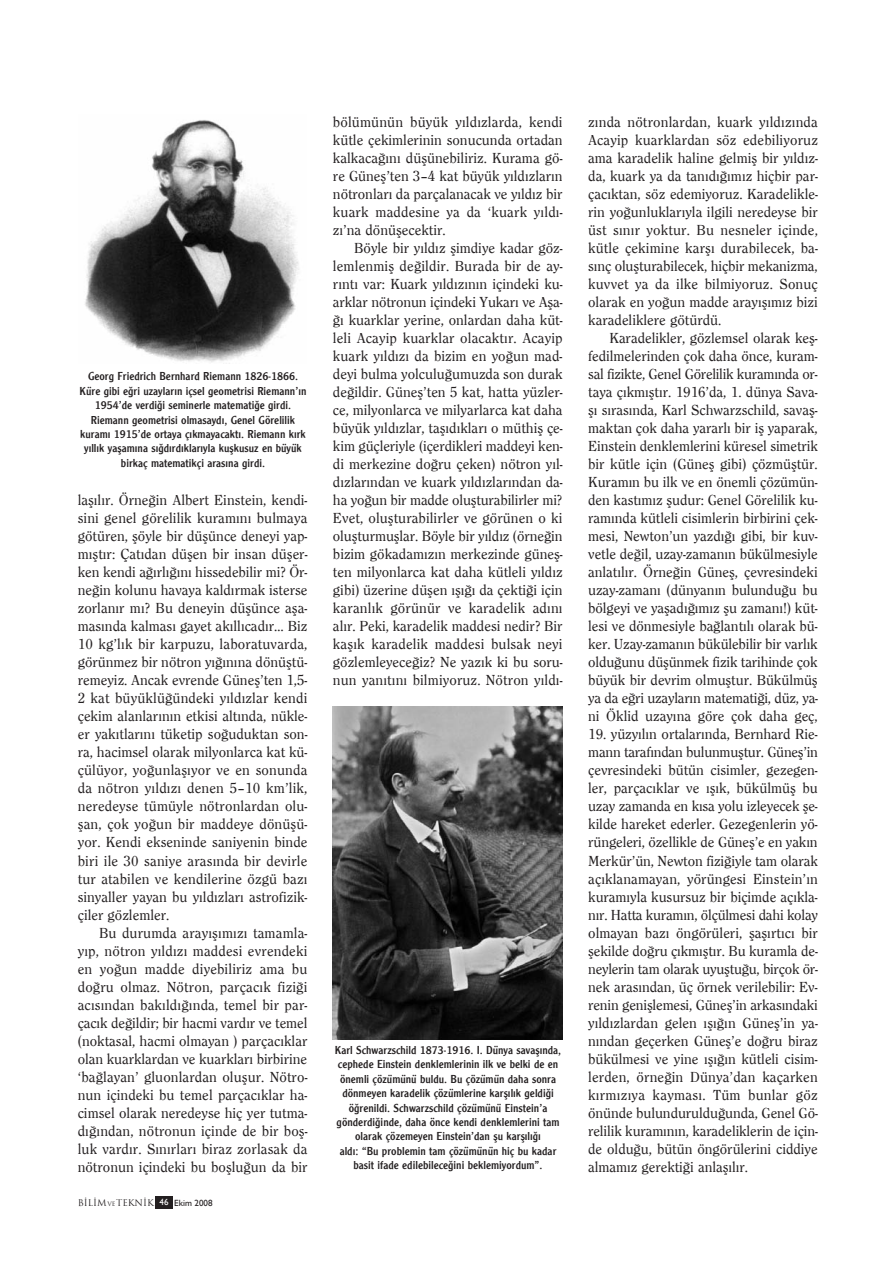
<style>
.page{position:relative;width:894px;height:1263px;background:#fff}
.page>*{position:absolute;margin:0;border:0;box-sizing:border-box;transform-origin:0 0}
.t1{font:500 15px/18px "Clearface";color:#231f20;text-align:justify}
.t2{font:12px/14.4px "Clearface Gothic";color:#231f20;text-align:center}
.t3{font:500 9px "Trajan";color:#231f20}
.s1{font-size:6px}
.s2{font-family:"Gill Sans";font-weight:400;color:#fff}
.s3{font-family:"Gill Sans";font-weight:400}
</style>
<div class="page">
<div style="left:156px;top:1196px;width:17px;height:13px;background:#231f20"></div>
<img style="left:333px;top:707px;width:229px;height:332px">
<img style="left:85px;top:120px;width:214px;height:244px">
<p class="t2" style="left:80px;top:369px;width:228px">Georg Friedrich Bernhard Riemann 1826-1866.<br>Küre gibi eğri uzayların içsel geometrisi Riemann’ın 1954’de verdiği seminerle matematiğe girdi.<br>Riemann geometrisi olmasaydı, Genel Görelilik kuramı 1915’de ortaya çıkmayacaktı. Riemann kırk yıllık yaşamına sığdırdıklarıyla kuşkusuz en büyük birkaç matematikçi arasına girdi.</p>
<p class="t1" style="left:78px;top:491px;width:231px">laşılır. Örneğin Albert Einstein, kendi&shy;sini genel görelilik kuramını bulmaya götüren, şöyle bir düşünce deneyi yap&shy;mıştır: Çatıdan düşen bir insan düşer&shy;ken kendi ağırlığını hissedebilir mi? Ör&shy;neğin kolunu havaya kaldırmak isterse zorlanır mı? Bu deneyin düşünce aşa&shy;masında kalması gayet akıllıcadır… Biz 10 kg’lık bir karpuzu, laboratuvarda, görünmez bir nötron yığınına dönüştü&shy;remeyiz. Ancak evrende Güneş’ten 1,5- 2 kat büyüklüğündeki yıldızlar kendi çekim alanlarının etkisi altında, nükle&shy;er yakıtlarını tüketip soğuduktan son&shy;ra, hacimsel olarak milyonlarca kat kü&shy;çülüyor, yoğunlaşıyor ve en sonunda da nötron yıldızı denen 5–10 km’lik, neredeyse tümüyle nötronlardan olu&shy;şan, çok yoğun bir maddeye dönüşü&shy;yor. Kendi ekseninde saniyenin binde biri ile 30 saniye arasında bir devirle tur atabilen ve kendilerine özgü bazı sinyaller yayan bu yıldızları astrofizik&shy;çiler gözlemler.</p>
<p class="t1" style="left:78px;top:923px;width:231px;text-indent:21px">Bu durumda arayışımızı tamamla&shy;yıp, nötron yıldızı maddesi evrendeki en yoğun madde diyebiliriz ama bu doğru olmaz. Nötron, parçacık fiziği acısından bakıldığında, temel bir par&shy;çacık değildir; bir hacmi vardır ve temel (noktasal, hacmi olmayan ) parçacıklar olan kuarklardan ve kuarkları birbirine ‘bağlayan’ gluonlardan oluşur. Nötro&shy;nun içindeki bu temel parçacıklar ha&shy;cimsel olarak neredeyse hiç yer tutma&shy;dığından, nötronun içinde de bir boş&shy;luk vardır. Sınırları biraz zorlasak da nötronun içindeki bu boşluğun da bir</p>
<p class="t3" style="left:78px;top:1197px;width:136px">BiLiM<span class="s1">ve</span>TEKNiK <span class="s2">46</span> <span class="s3">Ekim 2008</span></p>
<p class="t1" style="left:333px;top:113px;width:231px">bölümünün büyük yıldızlarda, kendi kütle çekimlerinin sonucunda ortadan kalkacağını düşünebiliriz. Kurama gö&shy;re Güneş’ten 3–4 kat büyük yıldızların nötronları da parçalanacak ve yıldız bir kuark maddesine ya da ‘kuark yıldı&shy;zı’na dönüşecektir.</p>
<p class="t1" style="left:333px;top:239px;width:231px;text-indent:21px">Böyle bir yıldız şimdiye kadar göz&shy;lemlenmiş değildir. Burada bir de ay&shy;rıntı var: Kuark yıldızının içindeki ku&shy;arklar nötronun içindeki Yukarı ve Aşa&shy;ğı kuarklar yerine, onlardan daha küt&shy;leli Acayip kuarklar olacaktır. Acayip kuark yıldızı da bizim en yoğun mad&shy;deyi bulma yolculuğumuzda son durak değildir. Güneş’ten 5 kat, hatta yüzler&shy;ce, milyonlarca ve milyarlarca kat daha büyük yıldızlar, taşıdıkları o müthiş çe&shy;kim güçleriyle (içerdikleri maddeyi ken&shy;di merkezine doğru çeken) nötron yıl&shy;dızlarından ve kuark yıldızlarından da&shy;ha yoğun bir madde oluşturabilirler mi?<br>Evet, oluşturabilirler ve görünen o ki oluşturmuşlar. Böyle bir yıldız (örneğin bizim gökadamızın merkezinde güneş&shy;ten milyonlarca kat daha kütleli yıldız gibi) üzerine düşen ışığı da çektiği için karanlık görünür ve karadelik adını alır. Peki, karadelik maddesi nedir? Bir kaşık karadelik maddesi bulsak neyi gözlemleyeceğiz? Ne yazık ki bu soru&shy;nun yanıtını bilmiyoruz. Nötron yıldı-</p>
<p class="t2" style="left:335px;top:1042px;width:228px">Karl Schwarzschild 1873-1916. I. Dünya savaşında, cephede Einstein denklemlerinin ilk ve belki de en önemli çözümünü buldu. Bu çözümün daha sonra dönmeyen karadelik çözümlerine karşılık geldiği öğrenildi. Schwarzschild çözümünü Einstein’a gönderdiğinde, daha önce kendi denklemlerini tam olarak çözemeyen Einstein’dan şu karşılığı<br>aldı: “Bu problemin tam çözümünün hiç bu kadar basit ifade edilebileceğini beklemiyordum”.</p>
<p class="t1" style="left:588px;top:113px;width:231px">zında nötronlardan, kuark yıldızında Acayip kuarklardan söz edebiliyoruz ama karadelik haline gelmiş bir yıldız&shy;da, kuark ya da tanıdığımız hiçbir par&shy;çacıktan, söz edemiyoruz. Karadelikle&shy;rin yoğunluklarıyla ilgili neredeyse bir üst sınır yoktur. Bu nesneler içinde, kütle çekimine karşı durabilecek, ba&shy;sınç oluşturabilecek, hiçbir mekanizma, kuvvet ya da ilke bilmiyoruz. Sonuç olarak en yoğun madde arayışımız bizi karadeliklere götürdü.</p>
<p class="t1" style="left:588px;top:329px;width:231px;text-indent:21px">Karadelikler, gözlemsel olarak keş&shy;fedilmelerinden çok daha önce, kuram&shy;sal fizikte, Genel Görelilik kuramında or&shy;taya çıkmıştır. 1916’da, 1. dünya Sava&shy;şı sırasında, Karl Schwarzschild, savaş&shy;maktan çok daha yararlı bir iş yaparak, Einstein denklemlerini küresel simetrik bir kütle için (Güneş gibi) çözmüştür.<br>Kuramın bu ilk ve en önemli çözümün&shy;den kastımız şudur: Genel Görelilik ku&shy;ramında kütleli cisimlerin birbirini çek&shy;mesi, Newton’un yazdığı gibi, bir kuv&shy;vetle değil, uzay-zamanın bükülmesiyle anlatılır. Örneğin Güneş, çevresindeki uzay-zamanı (dünyanın bulunduğu bu bölgeyi ve yaşadığımız şu zamanı!) küt&shy;lesi ve dönmesiyle bağlantılı olarak bü&shy;ker. Uzay-zamanın bükülebilir bir varlık olduğunu düşünmek fizik tarihinde çok büyük bir devrim olmuştur. Bükülmüş ya da eğri uzayların matematiği, düz, ya&shy;ni Öklid uzayına göre çok daha geç,</p>
<p class="t1" style="left:588px;top:725px;width:231px">19. yüzyılın ortalarında, Bernhard Rie&shy;mann tarafından bulunmuştur. Güneş’in çevresindeki bütün cisimler, gezegen&shy;ler, parçacıklar ve ışık, bükülmüş bu uzay zamanda en kısa yolu izleyecek şe&shy;kilde hareket ederler. Gezegenlerin yö&shy;rüngeleri, özellikle de Güneş’e en yakın Merkür’ün, Newton fiziğiyle tam olarak açıklanamayan, yörüngesi Einstein’ın kuramıyla kusursuz bir biçimde açıkla&shy;nır. Hatta kuramın, ölçülmesi dahi kolay olmayan bazı öngörüleri, şaşırtıcı bir şekilde doğru çıkmıştır. Bu kuramla de&shy;neylerin tam olarak uyuştuğu, birçok ör&shy;nek arasından, üç örnek verilebilir: Ev&shy;renin genişlemesi, Güneş’in arkasındaki yıldızlardan gelen ışığın Güneş’in ya&shy;nından geçerken Güneş’e doğru biraz bükülmesi ve yine ışığın kütleli cisim&shy;lerden, örneğin Dünya’dan kaçarken kırmızıya kayması. Tüm bunlar göz önünde bulundurulduğunda, Genel Gö&shy;relilik kuramının, karadeliklerin de için&shy;de olduğu, bütün öngörülerini ciddiye almamız gerektiği anlaşılır.</p>
</div>
